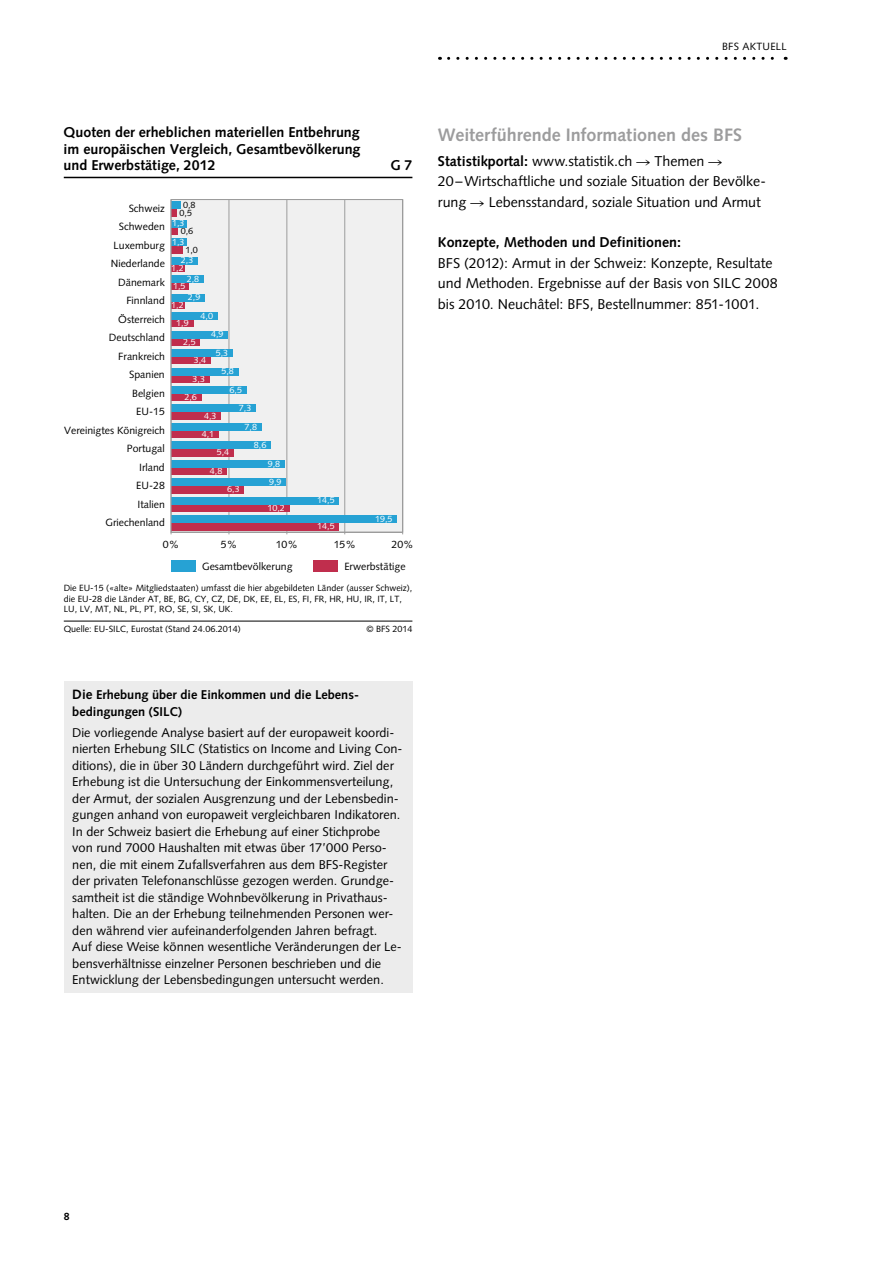
<style>
.page{position:relative;width:893px;height:1263px;background:#fff}
.page>*{position:absolute;margin:0;border:0;box-sizing:border-box;transform-origin:0 0}
.Kasten_Titel_D{font:700 18px "Syntax LT Std";color:#9c9c9d}
.Grundtext_nach_Titel{font:14.25px/20.4px "Syntax LT Std";color:#000}
.Grundtext_nach_Titel-2{font:700 14.25px/16.4px "Syntax LT Std";color:#000;text-align:justify}
.Kasten_Grundtext_D{font:12.75px/16.5px "Syntax LT Std";color:#000}
.Kasten_Titel_D-2{font:700 12.75px/16.5px "Syntax LT Std";color:#000}
.t1{font:10.5px/18.5px "Syntax LT Std";color:#000;text-align:right}
.t2{font:10.5px "Syntax LT Std";letter-spacing:.025em;color:#000}
.t3{font:700 10.5px "Syntax LT Std";color:#000}
.t4{font:9px/10.6px "Syntax LT Std";color:#000}
.t5{font:9px/18.5px "Syntax LT Std";color:#fff}
.s1{font-size:13.5px}
.s2{font-weight:700}
</style>
<div class="page">
<svg style="left:449px;top:57px;width:337px;height:3px"></svg>
<div style="left:170px;top:199px;width:234px;height:336px;background:#f0f0f0"></div>
<hr style="left:228px;top:200px;width:1px;height:332px;background:#9c9d9d">
<hr style="left:286px;top:200px;width:1px;height:332px;background:#9c9d9d">
<hr style="left:344px;top:200px;width:1px;height:332px;background:#9c9d9d">
<div style="left:171px;top:209px;width:6px;height:7px;background:#c02e4d"></div>
<div style="left:171px;top:227px;width:7px;height:8px;background:#c02e4d"></div>
<div style="left:171px;top:246px;width:12px;height:7px;background:#c02e4d"></div>
<div style="left:171px;top:264px;width:14px;height:8px;background:#c02e4d"></div>
<div style="left:171px;top:283px;width:17px;height:7px;background:#c02e4d"></div>
<div style="left:171px;top:301px;width:14px;height:8px;background:#c02e4d"></div>
<div style="left:171px;top:320px;width:22px;height:7px;background:#c02e4d"></div>
<div style="left:171px;top:338px;width:29px;height:8px;background:#c02e4d"></div>
<div style="left:171px;top:357px;width:39px;height:7px;background:#c02e4d"></div>
<div style="left:171px;top:375px;width:38px;height:8px;background:#c02e4d"></div>
<div style="left:171px;top:394px;width:30px;height:7px;background:#c02e4d"></div>
<div style="left:171px;top:412px;width:50px;height:8px;background:#c02e4d"></div>
<div style="left:171px;top:431px;width:47px;height:7px;background:#c02e4d"></div>
<div style="left:171px;top:449px;width:63px;height:7px;background:#c02e4d"></div>
<div style="left:171px;top:468px;width:56px;height:7px;background:#c02e4d"></div>
<div style="left:171px;top:486px;width:73px;height:8px;background:#c02e4d"></div>
<div style="left:171px;top:504px;width:118px;height:8px;background:#c02e4d"></div>
<div style="left:171px;top:523px;width:168px;height:7px;background:#c02e4d"></div>
<div style="left:171px;top:201px;width:9px;height:8px;background:#26a2d4"></div>
<div style="left:171px;top:220px;width:15px;height:7px;background:#26a2d4"></div>
<div style="left:171px;top:238px;width:15px;height:8px;background:#26a2d4"></div>
<div style="left:171px;top:257px;width:27px;height:7px;background:#26a2d4"></div>
<div style="left:171px;top:275px;width:32px;height:8px;background:#26a2d4"></div>
<div style="left:171px;top:294px;width:34px;height:7px;background:#26a2d4"></div>
<div style="left:171px;top:312px;width:46px;height:8px;background:#26a2d4"></div>
<div style="left:171px;top:331px;width:57px;height:7px;background:#26a2d4"></div>
<div style="left:171px;top:349px;width:61px;height:8px;background:#26a2d4"></div>
<div style="left:171px;top:368px;width:67px;height:7px;background:#26a2d4"></div>
<div style="left:171px;top:386px;width:75px;height:8px;background:#26a2d4"></div>
<div style="left:171px;top:405px;width:84px;height:7px;background:#26a2d4"></div>
<div style="left:171px;top:423px;width:90px;height:8px;background:#26a2d4"></div>
<div style="left:171px;top:442px;width:100px;height:7px;background:#26a2d4"></div>
<div style="left:171px;top:460px;width:113px;height:8px;background:#26a2d4"></div>
<div style="left:171px;top:479px;width:115px;height:7px;background:#26a2d4"></div>
<div style="left:171px;top:497px;width:168px;height:7px;background:#26a2d4"></div>
<div style="left:171px;top:516px;width:226px;height:7px;background:#26a2d4"></div>
<div style="left:171px;top:560px;width:25px;height:12px;background:#26a2d4"></div>
<div style="left:313px;top:560px;width:25px;height:12px;background:#c02e4d"></div>
<hr style="left:64px;top:177px;width:348px;height:1px;background:#000">
<hr style="left:64px;top:621px;width:348px;height:1px;background:#000">
<hr style="left:171px;top:200px;width:1px;height:332px;background:#9c9c9c">
<div style="left:64px;top:681px;width:348px;height:312px;background:#ececec"></div>
<p class="t2" style="left:722px;top:41px;width:66px">BFS AKTUELL</p>
<p class="Grundtext_nach_Titel-2" style="left:64px;top:124px;width:298px">Quoten der erheblichen materiellen Entbehrung im europäischen Vergleich, Gesamtbevölkerung und Erwerbstätige, 2012</p>
<p class="t4" style="left:183px;top:200px;width:14px">0,8</p>
<p class="t5" style="left:172px;top:214px;width:14px">1,3</p>
<p class="t5" style="left:172px;top:233px;width:14px">1,3</p>
<p class="t5" style="left:181px;top:251px;width:14px">2,3</p>
<p class="t5" style="left:187px;top:269px;width:14px">2,8</p>
<p class="t5" style="left:188px;top:288px;width:14px">2,9</p>
<p class="t1" style="left:64px;top:199px;width:102px">Schweiz<br>Schweden<br>Luxemburg<br>Niederlande<br>Dänemark<br>Finnland<br>Österreich<br>Deutschland<br>Frankreich<br>Spanien<br>Belgien<br>EU-15<br>Vereinigtes Königreich<br>Portugal<br>Irland<br>EU-28<br>Italien<br>Griechenland</p>
<p class="t4" style="left:180px;top:207px;width:14px">0,5</p>
<p class="t4" style="left:181px;top:226px;width:14px">0,6</p>
<p class="t4" style="left:185px;top:244px;width:14px">1,0</p>
<p class="t5" style="left:171px;top:258px;width:14px">1,2</p>
<p class="t5" style="left:173px;top:277px;width:14px">1,5</p>
<p class="t5" style="left:171px;top:295px;width:14px">1,2</p>
<p class="t5" style="left:176px;top:314px;width:14px">1,9</p>
<p class="t5" style="left:183px;top:332px;width:14px">2,5</p>
<p class="t5" style="left:194px;top:351px;width:14px">3,4</p>
<p class="t5" style="left:192px;top:369px;width:14px">3,3</p>
<p class="t5" style="left:184px;top:388px;width:14px">2,6</p>
<p class="t5" style="left:204px;top:406px;width:14px">4,3</p>
<p class="t5" style="left:202px;top:425px;width:14px">4,1</p>
<p class="t5" style="left:201px;top:306px;width:14px">4,0</p>
<p class="t5" style="left:211px;top:325px;width:14px">4,9</p>
<p class="t5" style="left:216px;top:343px;width:14px">5,3</p>
<p class="t5" style="left:221px;top:362px;width:14px">5,8</p>
<p class="t5" style="left:230px;top:380px;width:14px">6,5</p>
<p class="t5" style="left:239px;top:399px;width:14px">7,3</p>
<p class="t5" style="left:245px;top:417px;width:14px">7,8</p>
<p class="t5" style="left:254px;top:436px;width:14px">8,6</p>
<p class="t5" style="left:217px;top:443px;width:14px">5,4</p>
<p class="t5" style="left:210px;top:462px;width:14px">4,8</p>
<p class="t5" style="left:227px;top:480px;width:14px">6,3</p>
<p class="t5" style="left:268px;top:454px;width:15px">9,8<br>9,9</p>
<p class="t5" style="left:267px;top:499px;width:19px">10,2</p>
<p class="t5" style="left:317px;top:491px;width:19px">14,5</p>
<p class="t5" style="left:317px;top:517px;width:19px">14,5</p>
<p class="Grundtext_nach_Titel-2" style="left:390px;top:157px;width:24px">G 7</p>
<p class="t5" style="left:375px;top:510px;width:19px">19,5</p>
<p class="t1" style="left:163px;top:535px;width:18px">0%</p>
<p class="t1" style="left:221px;top:535px;width:18px">5%</p>
<p class="t1" style="left:276px;top:535px;width:24px">10%</p>
<p class="t1" style="left:334px;top:535px;width:24px">15%</p>
<p class="t1" style="left:392px;top:535px;width:24px">20%</p>
<p class="t1" style="left:202px;top:557px;width:92px">Gesamtbevölkerung</p>
<p class="t1" style="left:344px;top:557px;width:63px">Erwerbstätige</p>
<p class="t4" style="left:64px;top:583px;width:350px">Die EU-15 («alte» Mitgliedstaaten) umfasst die hier abgebildeten Länder (ausser Schweiz), die EU-28 die Länder AT, BE, BG, CY, CZ, DE, DK, EE, EL, ES, FI, FR, HR, HU, IR, IT, LT,<br>LU, LV, MT, NL, PL, PT, RO, SE, SI, SK, UK.</p>
<p class="t4" style="left:64px;top:624px;width:179px">Quelle: EU-SILC, Eurostat (Stand 24.06.2014)</p>
<p class="t4" style="left:366px;top:624px;width:48px">© BFS 2014</p>
<p class="Kasten_Titel_D-2" style="left:72px;top:687px;width:288px"><span class="s1">Die</span> Erhebung über die Einkommen und die Lebens&shy;bedingungen (SILC)</p>
<p class="Kasten_Grundtext_D" style="left:72px;top:724px;width:332px">Die vorliegende Analyse basiert auf der europaweit koordi&shy;nierten Erhebung SILC (Statistics on Income and Living Con&shy;ditions), die in über 30 Ländern durchgeführt wird. Ziel der Erhebung ist die Untersuchung der Einkommensverteilung, der Armut, der sozialen Ausgrenzung und der Lebensbedin&shy;gungen anhand von europaweit vergleichbaren Indikatoren.<br>In der Schweiz basiert die Erhebung auf einer Stichprobe von rund 7000 Haushalten mit etwas über 17’000 Perso&shy;nen, die mit einem Zufallsverfahren aus dem BFS-Register der privaten Telefonanschlüsse gezogen werden. Grundge&shy;samtheit ist die ständige Wohnbevölkerung in Privathaus&shy;halten. Die an der Erhebung teilnehmenden Personen wer&shy;den während vier aufeinanderfolgenden Jahren befragt.<br>Auf diese Weise können wesentliche Veränderungen der Le&shy;bensverhältnisse einzelner Personen beschrieben und die Entwicklung der Lebensbedingungen untersucht werden.</p>
<p class="Kasten_Titel_D" style="left:438px;top:125px;width:306px">Weiterführende Informationen des BFS</p>
<p class="Grundtext_nach_Titel" style="left:438px;top:151px;width:329px"><span class="s2">Statistikportal:</span> www.statistik.ch → Themen →<br>20–Wirtschaftliche und soziale Situation der Bevölke&shy;rung → Lebensstandard, soziale Situation und Armut</p>
<p class="Grundtext_nach_Titel-2" style="left:438px;top:234px;width:245px">Konzepte, Methoden und Definitionen:</p>
<p class="Grundtext_nach_Titel" style="left:438px;top:253px;width:341px">BFS (2012): Armut in der Schweiz: Konzepte, Resultate und Methoden. Ergebnisse auf der Basis von SILC 2008</p>
<p class="Grundtext_nach_Titel" style="left:438px;top:293px;width:323px">bis 2010. Neuchâtel: BFS, Bestellnummer: 851-1001.</p>
<p class="t3" style="left:64px;top:1210px;width:7px">8</p>
</div>
